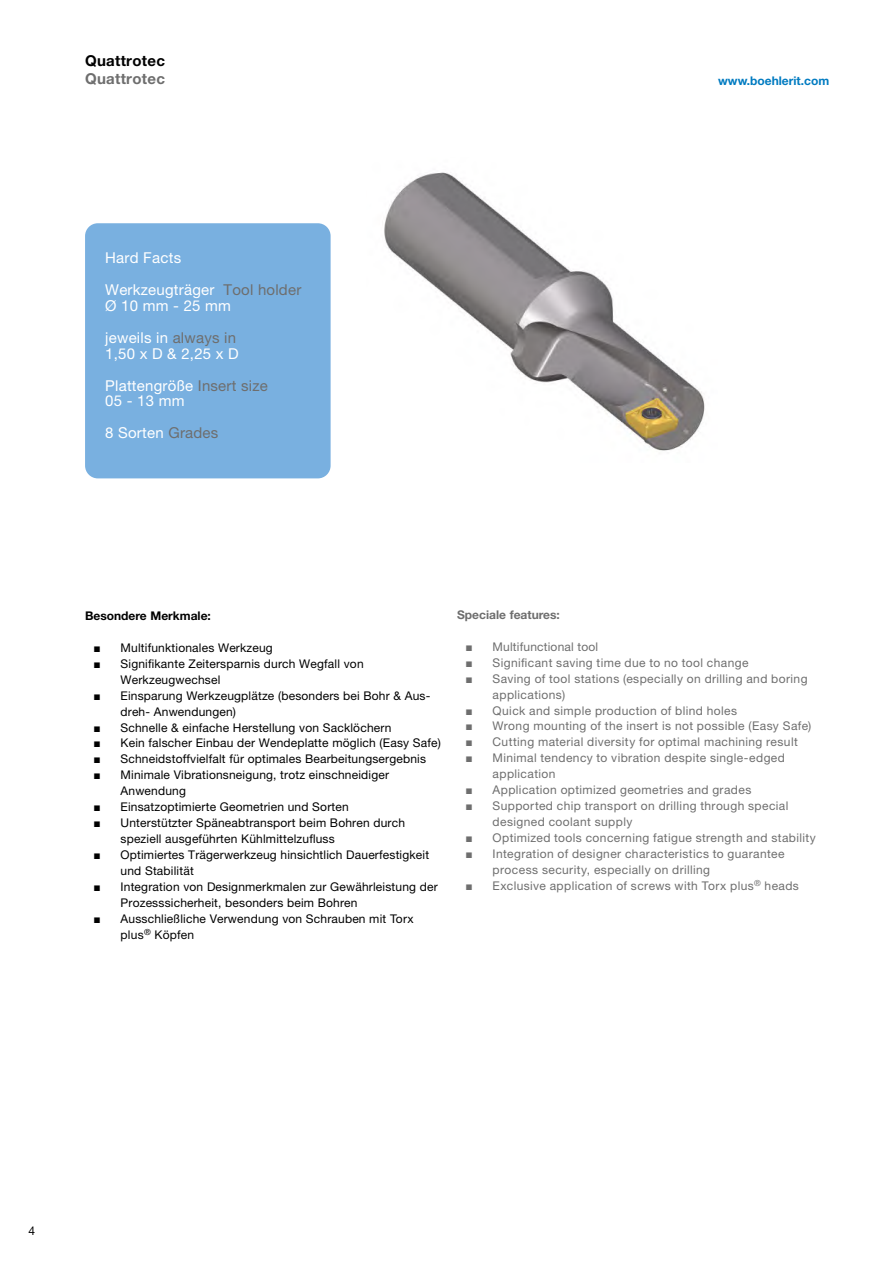
<style>
.page{position:relative;width:893px;height:1263px;background:#fff}
.page>*{position:absolute;margin:0;border:0;box-sizing:border-box;transform-origin:0 0}
.t1{font:15px/32px "Helvetica Neue LT Pro";letter-spacing:.015em;color:#fff}
.t2{font:700 15px "Helvetica Neue LT Pro";letter-spacing:.02em;color:#000}
.t3{font:700 15px "Helvetica Neue LT Pro";letter-spacing:.02em;color:#6e6e6e}
.t4{font:12px/15.9px "Helvetica Neue LT Pro";letter-spacing:.015em;color:#000}
.t5{font:12px/15.9px "Helvetica Neue LT Pro";letter-spacing:.035em;color:#6e6e6e}
.t6{font:12px "Helvetica Neue LT Pro";letter-spacing:.015em;color:#6e6e6e}
.t7{font:700 12px "Helvetica Neue LT Pro";color:#000}
.t8{font:700 12px "Helvetica Neue LT Pro";color:#007bc1}
.t9{font:700 12px "Helvetica Neue LT Pro";color:#6e6e6e}
.s1{color:#6e6e6e}
.s2{font-family:"Arial"}
</style>
<div class="page">
<div style="left:85px;top:223px;width:246px;height:255px;background:#79b0e0;border-radius:13px"></div>
<img style="left:384px;top:172px;width:321px;height:279px">
<p class="t2" style="left:85px;top:51px;width:81px">Quattrotec</p>
<p class="t3" style="left:85px;top:69px;width:81px">Quattrotec</p>
<p class="t1" style="left:105px;top:241px;width:198px">Hard Facts<br>Werkzeugträger <span class="s1">Tool holder</span></p>
<p class="t1" style="left:105px;top:289px;width:132px">Ø 10 mm - 25 mm jeweils in <span class="s1">always in</span></p>
<p class="t1" style="left:105px;top:337px;width:164px">1,50 x D &amp; 2,25 x D<br>Plattengröße <span class="s1">Insert size</span></p>
<p class="t1" style="left:105px;top:385px;width:115px">05 - 13 mm<br>8 Sorten <span class="s1">Grades</span></p>
<p class="t8" style="left:718px;top:73px;width:113px">www.boehlerit.com</p>
<p class="t7" style="left:85px;top:608px;width:127px">Besondere Merkmale:</p>
<p class="t4" style="left:94px;top:639px;width:181px"><span class="s2">■</span> Multifunktionales Werkzeug</p>
<p class="t4" style="left:121px;top:655px;width:245px;text-indent:-27px"><span class="s2">■</span> Signifikante Zeitersparnis durch Wegfall von<br>Werkzeugwechsel</p>
<p class="t4" style="left:121px;top:687px;width:311px;text-indent:-27px"><span class="s2">■</span> Einsparung Werkzeugplätze (besonders bei Bohr &amp; Aus&shy;dreh- Anwendungen)</p>
<p class="t4" style="left:94px;top:719px;width:299px"><span class="s2">■</span> Schnelle &amp; einfache Herstellung von Sacklöchern</p>
<p class="t4" style="left:94px;top:735px;width:349px"><span class="s2">■</span> Kein falscher Einbau der Wendeplatte möglich (Easy Safe)</p>
<p class="t4" style="left:94px;top:751px;width:334px"><span class="s2">■</span> Schneidstoffvielfalt für optimales Bearbeitungsergebnis</p>
<p class="t4" style="left:121px;top:767px;width:270px;text-indent:-27px"><span class="s2">■</span> Minimale Vibrationsneigung, trotz einschneidiger<br>Anwendung</p>
<p class="t4" style="left:94px;top:799px;width:257px"><span class="s2">■</span> Einsatzoptimierte Geometrien und Sorten</p>
<p class="t4" style="left:121px;top:815px;width:286px;text-indent:-27px"><span class="s2">■</span> Unterstützter Späneabtransport beim Bohren durch speziell ausgeführten Kühlmittelzufluss</p>
<p class="t4" style="left:121px;top:847px;width:310px;text-indent:-27px"><span class="s2">■</span> Optimiertes Trägerwerkzeug hinsichtlich Dauerfestigkeit und Stabilität</p>
<p class="t4" style="left:121px;top:878px;width:319px;text-indent:-27px"><span class="s2">■</span> Integration von Designmerkmalen zur Gewährleistung der<br>Prozesssicherheit, besonders beim Bohren</p>
<p class="t4" style="left:121px;top:910px;width:295px;text-indent:-27px"><span class="s2">■</span> Ausschließliche Verwendung von Schrauben mit Torx plus<sup>®</sup> Köpfen</p>
<p class="t9" style="left:457px;top:607px;width:104px">Speciale features:</p>
<p class="t6" style="left:466px;top:639px;width:134px"><span class="s2">■</span> Multifunctional tool</p>
<p class="t5" style="left:466px;top:654px;width:284px"><span class="s2">■</span> Significant saving time due to no tool change</p>
<p class="t5" style="left:493px;top:670px;width:316px;text-indent:-27px"><span class="s2">■</span> Saving of tool stations (especially on drilling and boring applications)</p>
<p class="t5" style="left:466px;top:702px;width:273px"><span class="s2">■</span> Quick and simple production of blind holes</p>
<p class="t5" style="left:466px;top:718px;width:347px"><span class="s2">■</span> Wrong mounting of the insert is not possible (Easy Safe)</p>
<p class="t5" style="left:466px;top:734px;width:334px"><span class="s2">■</span> Cutting material diversity for optimal machining result</p>
<p class="t5" style="left:493px;top:750px;width:294px;text-indent:-27px"><span class="s2">■</span> Minimal tendency to vibration despite single-edged application</p>
<p class="t5" style="left:466px;top:782px;width:287px"><span class="s2">■</span> Application optimized geometries and grades</p>
<p class="t5" style="left:493px;top:798px;width:297px;text-indent:-27px"><span class="s2">■</span> Supported chip transport on drilling through special designed coolant supply</p>
<p class="t5" style="left:466px;top:829px;width:352px"><span class="s2">■</span> Optimized tools concerning fatigue strength and stability</p>
<p class="t5" style="left:493px;top:845px;width:293px;text-indent:-27px"><span class="s2">■</span> Integration of designer characteristics to guarantee process security, especially on drilling</p>
<p class="t5" style="left:466px;top:877px;width:335px"><span class="s2">■</span> Exclusive application of screws with Torx plus<sup>®</sup> heads</p>
<p class="t4" style="left:29px;top:1223px;width:8px">4</p>
</div>
